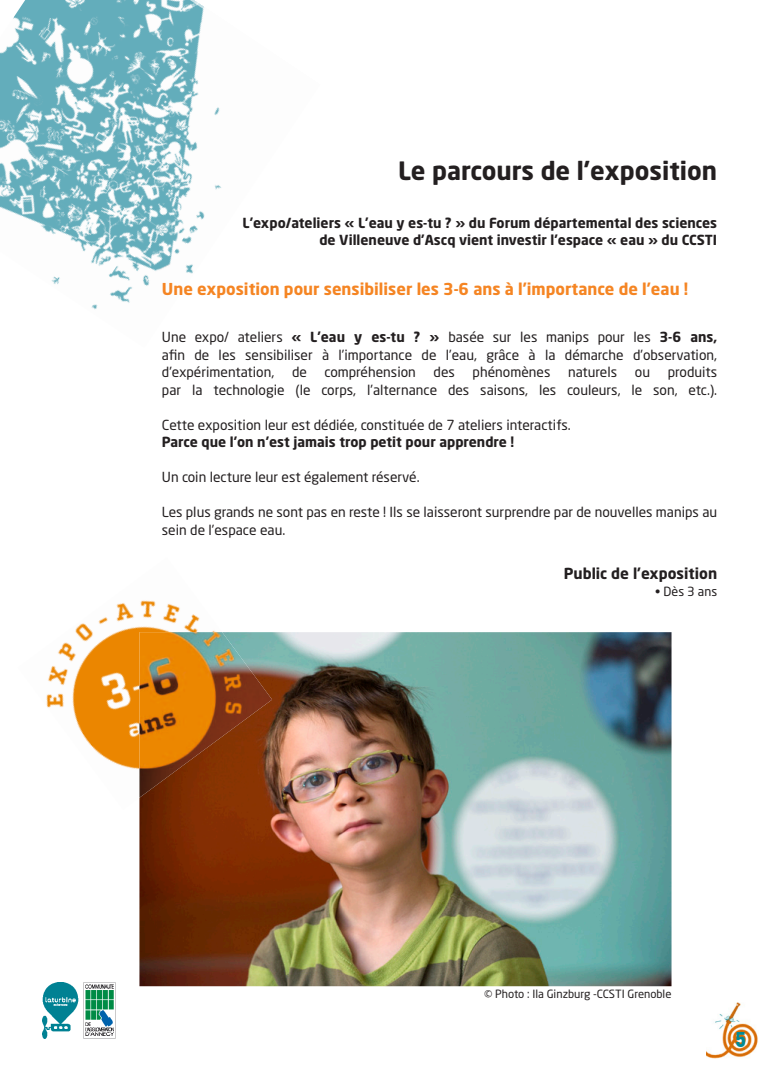
<style>
.page{position:relative;width:780px;height:1088px;background:#fff}
.page>*{position:absolute;margin:0;border:0;box-sizing:border-box;transform-origin:0 0}
.t1{font:700 25px "Neo Sans Std";color:#231f20}
.t2{font:900 condensed 20px "Swiss 721 BT";color:#008b98}
.t3{font:700 16.25px "Neo Sans Std";color:#f58523}
.t4{font:700 15px "Neo Sans Std";color:#231f20}
.t5{font:13.75px/17.5px "Neo Sans Std";color:#231f20;text-align:justify}
.t6{font:700 13.75px/17.5px "Neo Sans Std";color:#231f20;text-align:right}
.t7{font:12.5px "Neo Sans Std";color:#231f20}
.t8{font:11.25px "Neo Sans Std";color:#231f20}
.s1{font-weight:700}
</style>
<div class="page">
<img style="left:0;top:0;width:222px;height:310px">
<img style="left:43px;top:982px;width:35px;height:56px">
<img style="left:83px;top:982px;width:32px;height:56px">
<img style="left:706px;top:1003px;width:52px;height:56px">
<img style="left:139px;top:632px;width:532px;height:354px">
<img style="left:46px;top:600px;width:176px;height:210px">
<img style="left:139px;top:632px;width:133px;height:166px">
<h1 class="t1" style="left:398px;top:155px;width:320px">Le parcours de l’exposition</h1>
<p class="t6" style="left:242px;top:214px;width:476px">L’expo/ateliers « L’eau y es-tu ? » du Forum départemental des sciences de Villeneuve d’Ascq vient investir l’espace « eau » du CCSTI</p>
<p class="t3" style="left:162px;top:278px;width:528px">Une exposition pour sensibiliser les 3-6 ans à l’importance de l’eau !</p>
<p class="t5" style="left:162px;top:328px;width:557px">Une expo/ ateliers <span class="s1">« L’eau y es-tu ? »</span> basée sur les manips pour les <span class="s1">3-6 ans, </span>afin de les sensibiliser à l’importance de l’eau, grâce à la démarche d’observation, d’expérimentation,</p>
<p class="t5" style="left:292px;top:363px;width:16px">de</p>
<p class="t5" style="left:324px;top:363px;width:93px">compréhension</p>
<p class="t5" style="left:433px;top:363px;width:23px">des</p>
<p class="t5" style="left:472px;top:363px;width:79px">phénomènes</p>
<p class="t5" style="left:568px;top:363px;width:51px">naturels</p>
<p class="t5" style="left:634px;top:363px;width:17px">ou</p>
<p class="t5" style="left:162px;top:363px;width:557px;text-align:right">produits<br>par la technologie (le corps, l’alternance des saisons, les couleurs, le son, etc.).</p>
<p class="t5" style="left:162px;top:416px;width:410px">Cette exposition leur est dédiée, constituée de 7 ateliers interactifs.</p>
<p class="t6" style="left:162px;top:433px;width:354px">Parce que l’on n’est jamais trop petit pour apprendre !</p>
<p class="t5" style="left:162px;top:468px;width:259px">Un coin lecture leur est également réservé.</p>
<p class="t5" style="left:162px;top:503px;width:556px">Les plus grands ne sont pas en reste ! Ils se laisseront surprendre par de nouvelles manips au sein de l’espace eau.</p>
<p class="t4" style="left:563px;top:563px;width:155px">Public de l’exposition</p>
<p class="t7" style="left:655px;top:584px;width:63px">• Dès 3 ans</p>
<p class="t8" style="left:484px;top:987px;width:189px">© Photo : Ila Ginzburg -CCSTI Grenoble</p>
<h2 class="t2" style="left:735px;top:1028px;width:12px">5</h2>
</div>
